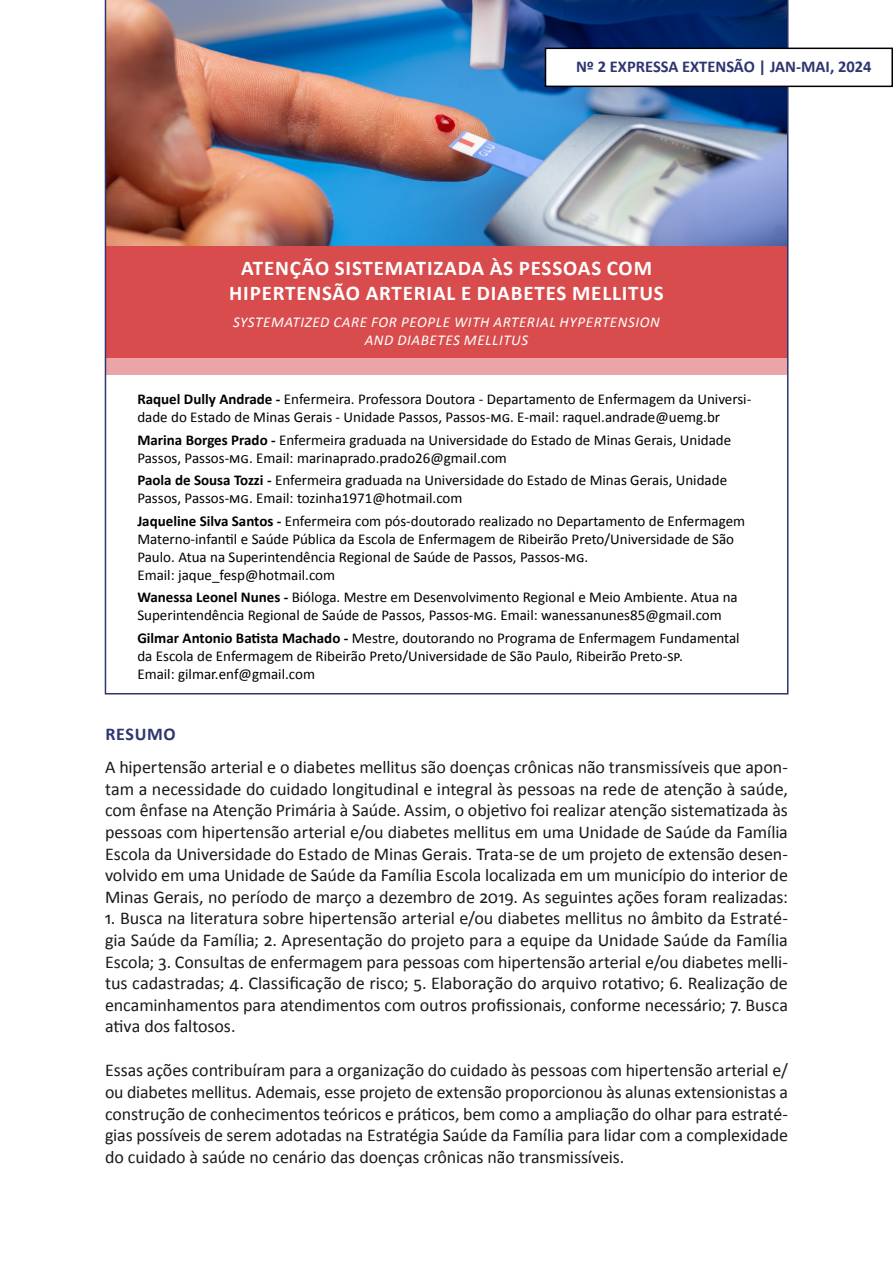
<style>
.page{position:relative;width:893px;height:1263px;background:#fff}
.page>*{position:absolute;margin:0;border:0;box-sizing:border-box;transform-origin:0 0}
.t1{font:700 21px/25.2px "Calibri";letter-spacing:.04em;color:#fff;text-align:center}
.t2{font:18px/21.6px "Calibri";letter-spacing:-.005em;color:#1a1a1a;text-align:justify}
.t3{font:700 18px "Calibri";letter-spacing:.04em;color:#2e3570}
.t4{font:700 16.5px "Calibri";color:#2e3570}
.t5{font:15px/18px "Calibri";color:#000}
.t6{font:italic 15px/18px "Calibri";letter-spacing:.04em;color:#fff;text-align:center}
.s1{font-weight:700}
</style>
<div class="page">
<img style="left:105px;top:0;width:683px;height:694px">
<div style="left:545px;top:48px;width:347px;height:38px;background:#fff"></div>
<div style="left:545px;top:48px;width:348px;height:39px;border:2px solid #000"></div>
<p class="t4" style="left:576px;top:55px;width:297px">Nº 2 EXPRESSA EXTENSÃO | JAN-MAI, 2024</p>
<p class="t1" style="left:229px;top:255px;width:436px">ATENÇÃO SISTEMATIZADA ÀS PESSOAS COM<br>HIPERTENSÃO ARTERIAL E DIABETES MELLITUS</p>
<p class="t6" style="left:233px;top:313px;width:428px">SYSTEMATIZED CARE FOR PEOPLE WITH ARTERIAL HYPERTENSION<br>AND DIABETES MELLITUS</p>
<p class="t5" style="left:137px;top:390px;width:615px"><span class="s1">Raquel Dully Andrade -</span> Enfermeira. Professora Doutora - Departamento de Enfermagem da Universi&shy;dade do Estado de Minas Gerais - Unidade Passos, Passos-MG. E-mail: raquel.andrade@uemg.br</p>
<p class="t5" style="left:137px;top:430px;width:595px"><span class="s1">Marina Borges Prado -</span> Enfermeira graduada na Universidade do Estado de Minas Gerais, Unidade<br>Passos, Passos-MG. Email: marinaprado.prado26@gmail.com</p>
<p class="t5" style="left:137px;top:471px;width:591px"><span class="s1">Paola de Sousa Tozzi -</span> Enfermeira graduada na Universidade do Estado de Minas Gerais, Unidade<br>Passos, Passos-MG. Email: tozinha1971@hotmail.com</p>
<p class="t5" style="left:137px;top:511px;width:609px"><span class="s1">Jaqueline Silva Santos -</span> Enfermeira com pós-doutorado realizado no Departamento de Enfermagem Materno-infantil e Saúde Pública da Escola de Enfermagem de Ribeirão Preto/Universidade de São Paulo. Atua na Superintendência Regional de Saúde de Passos, Passos-MG.<br>Email: jaque_fesp@hotmail.com</p>
<p class="t5" style="left:137px;top:588px;width:602px"><span class="s1">Wanessa Leonel Nunes -</span> Bióloga. Mestre em Desenvolvimento Regional e Meio Ambiente. Atua na<br>Superintendência Regional de Saúde de Passos, Passos-MG. Email: wanessanunes85@gmail.com</p>
<p class="t5" style="left:137px;top:628px;width:604px"><span class="s1">Gilmar Antonio Batista Machado -</span> Mestre, doutorando no Programa de Enfermagem Fundamental da Escola de Enfermagem de Ribeirão Preto/Universidade de São Paulo, Ribeirão Preto-SP.<br>Email: gilmar.enf@gmail.com</p>
<p class="t3" style="left:105px;top:721px;width:72px">RESUMO</p>
<p class="t2" style="left:105px;top:756px;width:684px">A hipertensão arterial e o diabetes mellitus são doenças crônicas não transmissíveis que apon&shy;tam a necessidade do cuidado longitudinal e integral às pessoas na rede de atenção à saúde, com ênfase na Atenção Primária à Saúde. Assim, o objetivo foi realizar atenção sistematizada às pessoas com hipertensão arterial e/ou diabetes mellitus em uma Unidade de Saúde da Família Escola da Universidade do Estado de Minas Gerais. Trata-se de um projeto de extensão desen&shy;volvido em uma Unidade de Saúde da Família Escola localizada em um município do interior de Minas Gerais, no período de março a dezembro de 2019. As seguintes ações foram realizadas:</p>
<p class="t2" style="left:105px;top:907px;width:684px">1. Busca na literatura sobre hipertensão arterial e/ou diabetes mellitus no âmbito da Estraté&shy;gia Saúde da Família; 2. Apresentação do projeto para a equipe da Unidade Saúde da Família Escola; 3. Consultas de enfermagem para pessoas com hipertensão arterial e/ou diabetes melli&shy;tus cadastradas; 4. Classificação de risco; 5. Elaboração do arquivo rotativo; 6. Realização de encaminhamentos para atendimentos com outros profissionais, conforme necessário; 7. Busca ativa dos faltosos.</p>
<p class="t2" style="left:105px;top:1059px;width:684px">Essas ações contribuíram para a organização do cuidado às pessoas com hipertensão arterial e/ ou diabetes mellitus. Ademais, esse projeto de extensão proporcionou às alunas extensionistas a construção de conhecimentos teóricos e práticos, bem como a ampliação do olhar para estraté&shy;gias possíveis de serem adotadas na Estratégia Saúde da Família para lidar com a complexidade do cuidado à saúde no cenário das doenças crônicas não transmissíveis.</p>
</div>
